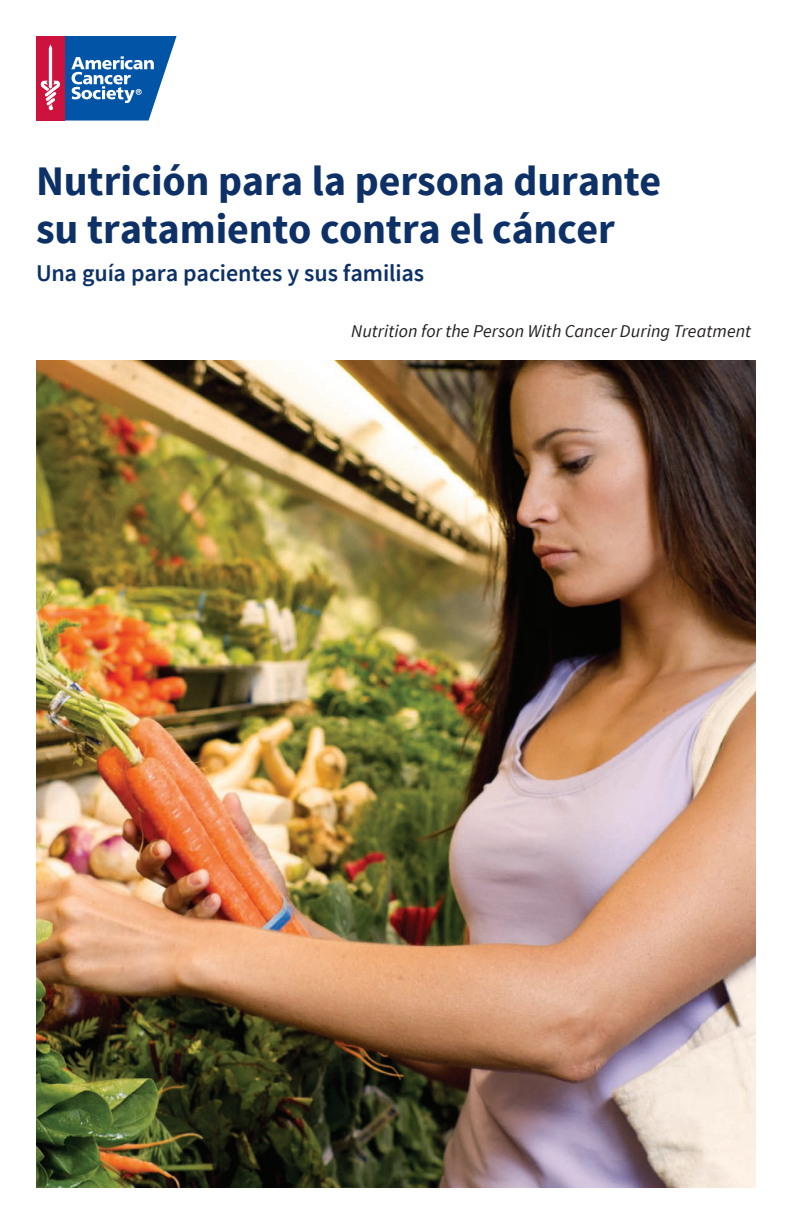
<style>
.page{position:relative;width:792px;height:1224px;background:#fff}
.page>*{position:absolute;margin:0;border:0;box-sizing:border-box;transform-origin:0 0}
.t1{font:700 42px/48px "Source Sans Pro";letter-spacing:-.005em;color:#0d3166}
.t2{font:600 24px "Source Sans Pro";letter-spacing:-.005em;color:#0d3166}
.t3{font:italic 18px "Source Sans Pro";letter-spacing:.005em;color:#231f20}
</style>
<div class="page">
<img style="left:36px;top:360px;width:720px;height:828px">
<div style="left:36px;top:36px;width:28px;height:85px;background:#cd123d"></div>
<svg style="left:41px;top:36px;width:136px;height:85px"></svg>
<p class="t1" style="left:36px;top:159px;width:627px">Nutrición para la persona durante su tratamiento contra el cáncer</p>
<p class="t2" style="left:36px;top:258px;width:390px">Una guía para pacientes y sus familias</p>
<p class="t3" style="left:351px;top:319px;width:401px">Nutrition for the Person With Cancer During Treatment</p>
</div>
